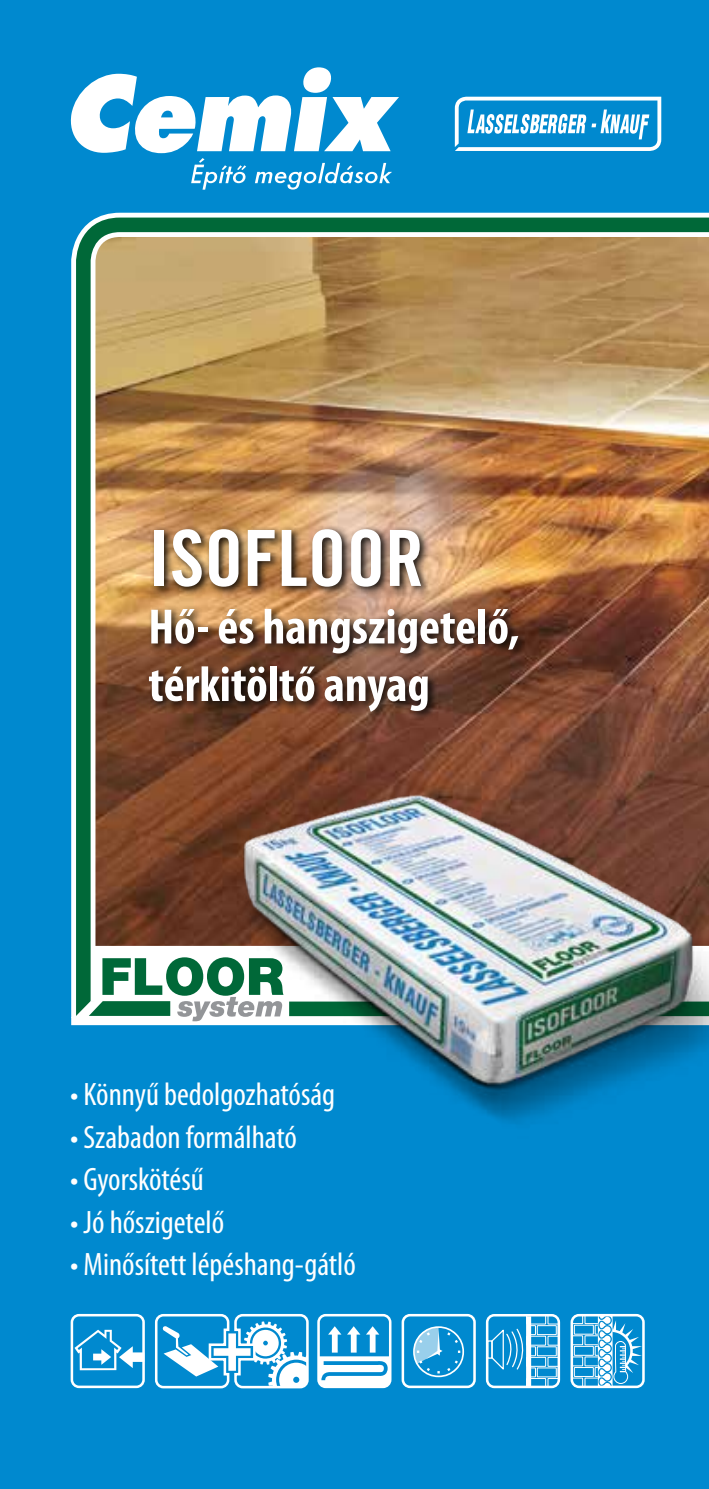
<style>
.page{position:relative;width:709px;height:1489px;background:#fff}
.page>*{position:absolute;margin:0;border:0;box-sizing:border-box;transform-origin:0 0}
.t1{font:77.5px "Trade Gothic LT Std Bd Cn 20";color:#fff}
.t2{font:700 condensed 50px/57.5px "Myriad Pro";color:#fff}
.t3{font:condensed 32.5px "Myriad Pro";color:#fff}
</style>
<div class="page">
<div style="left:0;top:0;width:709px;height:1488px;background:#0089cf"></div>
<div style="left:71px;top:1313px;width:74px;height:74px;border:3px solid #fff;border-radius:7px"></div>
<svg style="left:74px;top:1329px;width:70px;height:41px"></svg>
<div style="left:317px;top:1313px;width:74px;height:74px;border:3px solid #fff;border-radius:7px"></div>
<svg style="left:318px;top:1325px;width:72px;height:61px"></svg>
<div style="left:401px;top:1313px;width:75px;height:74px;border:3px solid #fff;border-radius:7px"></div>
<svg style="left:413px;top:1326px;width:51px;height:50px"></svg>
<div style="left:486px;top:1313px;width:74px;height:74px;border:3px solid #fff;border-radius:7px"></div>
<div style="left:487px;top:1340px;width:6px;height:18px;border:1px solid #fff"></div>
<svg style="left:490px;top:1315px;width:69px;height:71px"></svg>
<div style="left:570px;top:1313px;width:74px;height:74px;border:3px solid #fff;border-radius:7px"></div>
<svg style="left:572px;top:1314px;width:70px;height:72px"></svg>
<svg style="left:155px;top:1313px;width:154px;height:76px"></svg>
<img style="left:76px;top:217px;width:633px;height:740px">
<svg style="left:71px;top:957px;width:100px;height:64px;background:#7eb29a"></svg>
<div style="left:145px;top:525px;width:384px;height:196px;background:#000;opacity:.9"></div>
<img style="left:171px;top:677px;width:538px;height:447px">
<svg style="left:70px;top:67px;width:329px;height:123px"></svg>
<svg style="left:455px;top:97px;width:206px;height:54px"></svg>
<h1 class="t1" style="left:148px;top:511px;width:277px">ISOFLOOR</h1>
<h2 class="t2" style="left:148px;top:597px;width:372px">Hő- és hangszigetelő, térkitöltő anyag</h2>
<p class="t3" style="left:70px;top:1074px;width:267px">• Könnyű bedolgozhatóság</p>
<p class="t3" style="left:70px;top:1116px;width:228px">• Szabadon formálható</p>
<p class="t3" style="left:70px;top:1159px;width:135px">• Gyorskötésű</p>
<p class="t3" style="left:70px;top:1202px;width:156px">• Jó hőszigetelő</p>
<p class="t3" style="left:70px;top:1244px;width:287px">• Minősített lépéshang-gátló</p>
</div>
